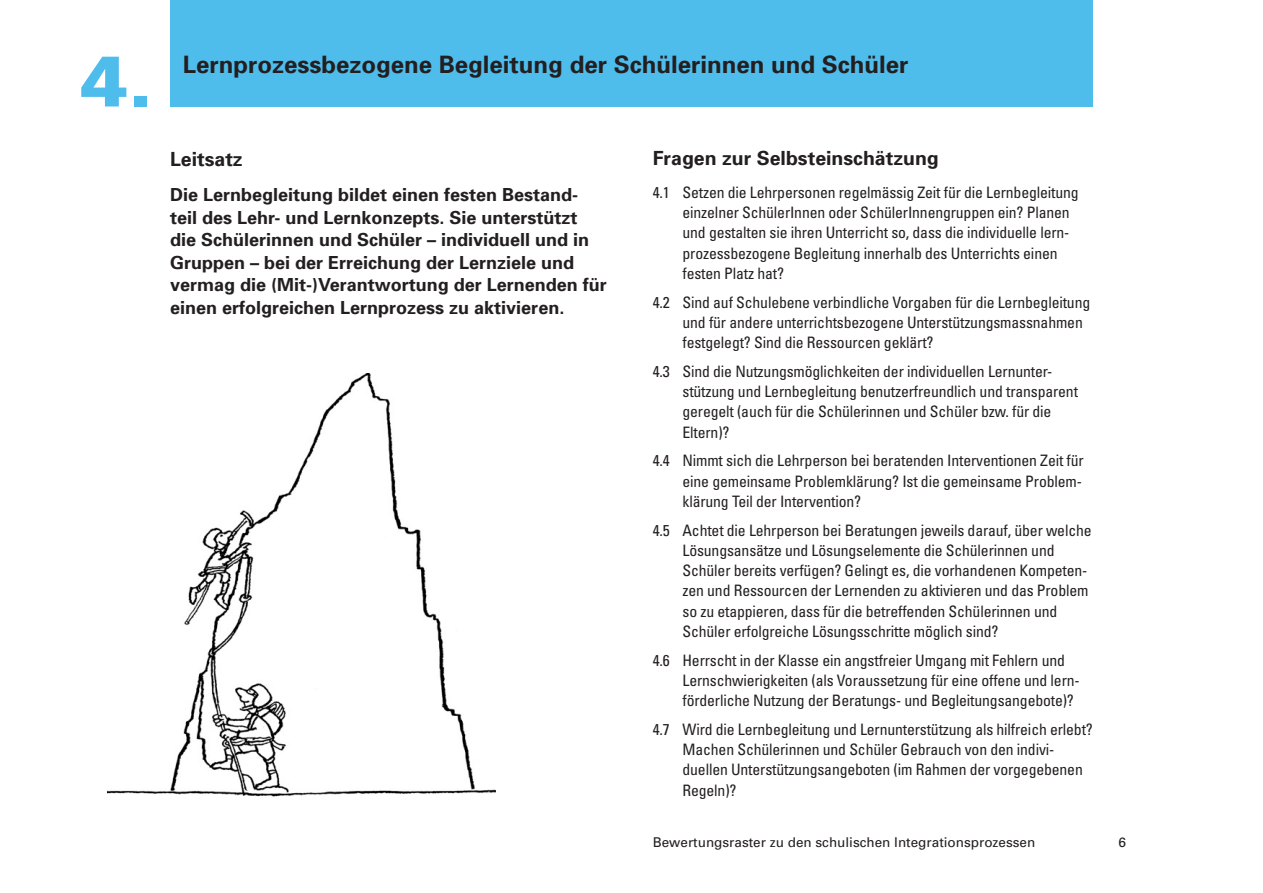
<style>
.page{position:relative;width:1263px;height:893px;background:#fff}
.page>*{position:absolute;margin:0;border:0;box-sizing:border-box;transform-origin:0 0}
.t1{font:900 72px "Univers";color:#4fbdec}
.t2{font:700 24px "Univers";color:#231f20}
.t3{font:700 19.5px "Univers";color:#231f20}
.t4{font:700 18px/22.5px "Univers";color:#231f20}
.t5{font:condensed 15.75px/20.2px "Univers";letter-spacing:-.01em;color:#231f20}
.t6{font:13.5px "Univers";color:#231f20}
</style>
<div class="page">
<div style="left:170px;top:0;width:923px;height:106px;background:#4fbdec"></div>
<img style="left:108px;top:373px;width:387px;height:424px">
<h1 class="t1" style="left:80px;top:54px;width:73px">4.</h1>
<h2 class="t2" style="left:183px;top:55px;width:727px">Lernprozessbezogene Begleitung der Schülerinnen und Schüler</h2>
<p class="t3" style="left:170px;top:152px;width:74px">Leitsatz</p>
<p class="t4" style="left:170px;top:185px;width:438px">Die Lernbegleitung bildet einen festen Bestand&shy;teil des Lehr- und Lernkonzepts. Sie unterstützt die Schülerinnen und Schüler – individuell und in Gruppen – bei der Erreichung der Lernziele und vermag die (Mit-)Verantwortung der Lernenden für einen erfolgreichen Lernprozess zu aktivieren.</p>
<p class="t3" style="left:653px;top:151px;width:288px">Fragen zur Selbsteinschätzung</p>
<p class="t5" style="left:682px;top:183px;width:398px;text-indent:-30px">4.1 Setzen die Lehrpersonen regelmässig Zeit für die Lernbegleitung einzelner SchülerInnen oder SchülerInnengruppen ein? Planen und gestalten sie ihren Unterricht so, dass die individuelle lern&shy;prozessbezogene Begleitung innerhalb des Unterrichts einen festen Platz hat?</p>
<p class="t5" style="left:682px;top:293px;width:409px;text-indent:-30px">4.2 Sind auf Schulebene verbindliche Vorgaben für die Lernbegleitung und für andere unterrichtsbezogene Unterstützungsmassnahmen festgelegt? Sind die Ressourcen geklärt?</p>
<p class="t5" style="left:682px;top:363px;width:397px;text-indent:-30px">4.3 Sind die Nutzungsmöglichkeiten der individuellen Lernunter&shy;stützung und Lernbegleitung benutzerfreundlich und transparent geregelt (auch für die Schülerinnen und Schüler bzw. für die Eltern)?</p>
<p class="t5" style="left:682px;top:452px;width:403px;text-align:justify;text-indent:-30px">4.4 Nimmt sich die Lehrperson bei beratenden Interventionen Zeit für eine gemeinsame Problemklärung? Ist die gemeinsame Problem&shy;klärung Teil der Intervention?</p>
<p class="t5" style="left:682px;top:521px;width:411px;text-indent:-30px">4.5 Achtet die Lehrperson bei Beratungen jeweils darauf, über welche Lösungsansätze und Lösungselemente die Schülerinnen und Schüler bereits verfügen? Gelingt es, die vorhandenen Kompeten&shy;zen und Ressourcen der Lernenden zu aktivieren und das Problem so zu etappieren, dass für die betreffenden Schülerinnen und Schüler erfolgreiche Lösungsschritte möglich sind?</p>
<p class="t5" style="left:682px;top:651px;width:399px;text-indent:-30px">4.6 Herrscht in der Klasse ein angstfreier Umgang mit Fehlern und<br>Lernschwierigkeiten (als Voraussetzung für eine offene und lern&shy;förderliche Nutzung der Beratungs- und Begleitungsangebote)?</p>
<p class="t5" style="left:682px;top:721px;width:412px;text-indent:-30px">4.7 Wird die Lernbegleitung und Lernunterstützung als hilfreich erlebt?<br>Machen Schülerinnen und Schüler Gebrauch von den indivi&shy;duellen Unterstützungsangeboten (im Rahmen der vorgegebenen Regeln)?</p>
<p class="t6" style="left:653px;top:837px;width:384px">Bewertungsraster zu den schulischen Integrationsprozessen</p>
<p class="t6" style="left:1118px;top:837px;width:9px">6</p>
</div>
